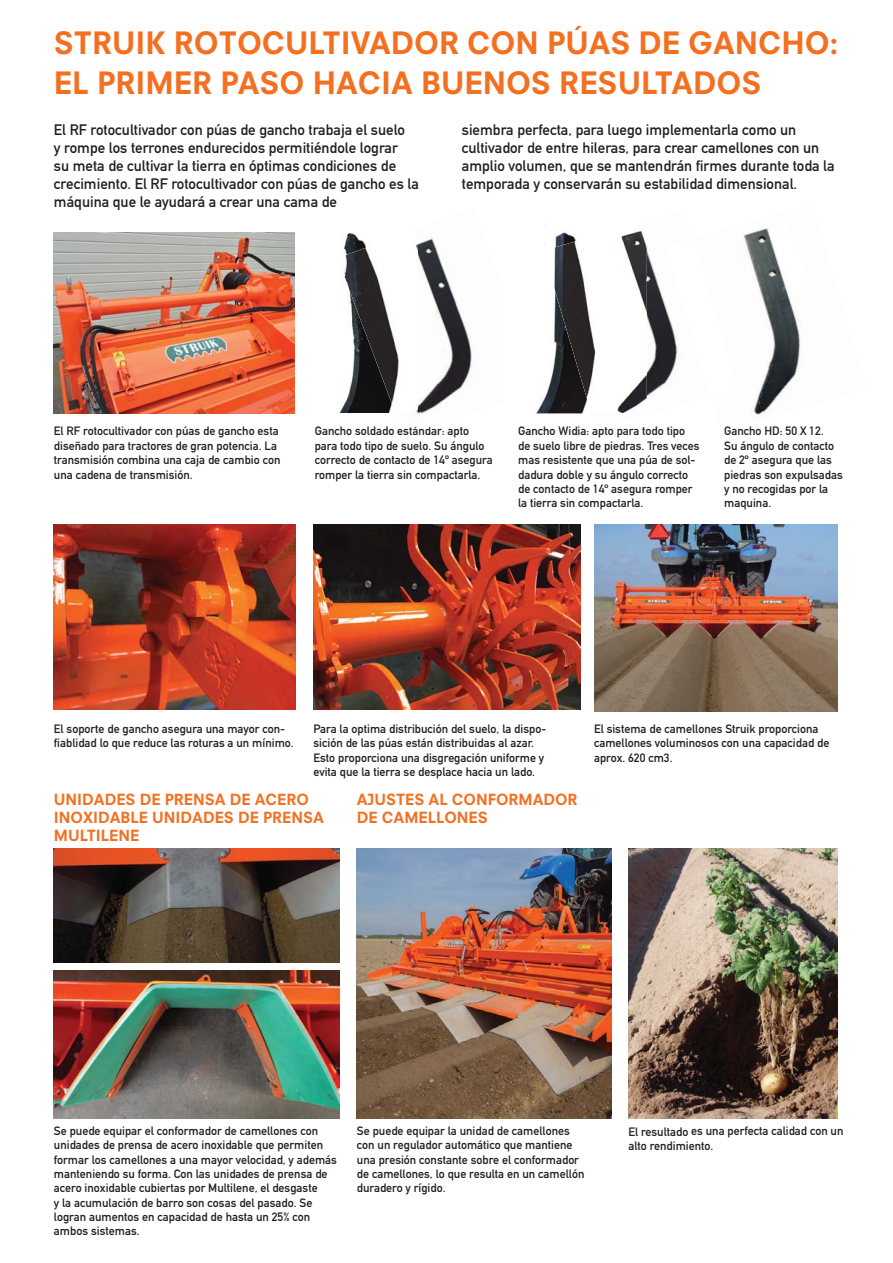
<style>
.page{position:relative;width:893px;height:1263px;background:#fff}
.page>*{position:absolute;margin:0;border:0;box-sizing:border-box;transform-origin:0 0}
.t1{font:800 30px/40.5px "Neuzeit SLT Std";color:#f37021}
.t2{font:15px/18px "DIN Mittelschrift Std";color:#231f20}
.t3{font:800 15px/18px "Neuzeit SLT Std";color:#f37021}
.t4{font:12px/14.4px "DIN Mittelschrift Std";color:#231f20}
</style>
<div class="page">
<img style="left:54px;top:232px;width:241px;height:181px">
<img style="left:357px;top:849px;width:255px;height:269px">
<img style="left:743px;top:228px;width:58px;height:187px">
<img style="left:54px;top:524px;width:241px;height:186px">
<img style="left:314px;top:524px;width:266px;height:186px">
<img style="left:594px;top:524px;width:243px;height:187px">
<img style="left:54px;top:849px;width:285px;height:114px">
<img style="left:54px;top:970px;width:285px;height:148px">
<img style="left:628px;top:849px;width:210px;height:269px">
<img style="left:415px;top:236px;width:57px;height:181px">
<img style="left:339px;top:233px;width:79px;height:180px">
<img style="left:622px;top:251px;width:44px;height:163px">
<img style="left:666px;top:308px;width:12px;height:75px">
<img style="left:543px;top:231px;width:104px;height:182px">
<div style="left:531px;top:248px;width:20px;height:35px;background:#fff"></div>
<svg style="left:768px;top:228px;width:33px;height:64px"></svg>
<h1 class="t1" style="left:54px;top:23px;width:786px">STRUIK ROTOCULTIVADOR CON PÚAS DE GANCHO:<br>EL PRIMER PASO HACIA BUENOS RESULTADOS</h1>
<p class="t2" style="left:54px;top:122px;width:366px">El RF rotocultivador con púas de gancho trabaja el suelo<br>y rompe los terrones endurecidos permitiéndole lograr<br>su meta de cultivar la tierra en óptimas condiciones de crecimiento. El RF rotocultivador con púas de gancho es la máquina que le ayudará a crear una cama de</p>
<p class="t2" style="left:462px;top:122px;width:374px">siembra perfecta, para luego implementarla como un cultivador de entre hileras, para crear camellones con un amplio volumen, que se mantendrán firmes durante toda la temporada y conservarán su estabilidad dimensional.</p>
<p class="t4" style="left:54px;top:425px;width:228px">El RF rotocultivador con púas de gancho esta diseñado para tractores de gran potencia. La transmisión combina una caja de cambio con una cadena de transmisión.</p>
<p class="t4" style="left:315px;top:425px;width:179px">Gancho soldado estándar: apto para todo tipo de suelo. Su ángulo correcto de contacto de 14º asegura romper la tierra sin compactarla.</p>
<p class="t4" style="left:518px;top:425px;width:183px">Gancho Widia: apto para todo tipo de suelo libre de piedras. Tres veces mas resistente que una púa de sol&shy;dadura doble y su ángulo correcto de contacto de 14º asegura romper la tierra sin compactarla.</p>
<p class="t4" style="left:724px;top:425px;width:120px">Gancho HD: 50 X 12.<br>Su ángulo de contacto de 2º asegura que las piedras son expulsadas y no recogidas por la maquina.</p>
<p class="t4" style="left:313px;top:722px;width:234px">Para la optima distribución del suelo, la dispo&shy;sición de las púas están distribuidas al azar.<br>Esto proporciona una disgregación uniforme y evita que la tierra se desplace hacia un lado.</p>
<p class="t4" style="left:594px;top:722px;width:237px">El sistema de camellones Struik proporciona camellones voluminosos con una capacidad de aprox. 620 cm3.</p>
<p class="t3" style="left:357px;top:791px;width:222px">AJUSTES AL CONFORMADOR<br>DE CAMELLONES</p>
<p class="t4" style="left:54px;top:722px;width:241px">El soporte de gancho asegura una mayor con&shy;fiablidad lo que reduce las roturas a un mínimo.</p>
<p class="t3" style="left:54px;top:791px;width:271px">UNIDADES DE PRENSA DE ACERO<br>INOXIDABLE UNIDADES DE PRENSA<br>MULTILENE</p>
<p class="t4" style="left:54px;top:1124px;width:285px">Se puede equipar el conformador de camellones con unidades de prensa de acero inoxidable que permiten formar los camellones a una mayor velocidad, y además manteniendo su forma. Con las unidades de prensa de acero inoxidable cubiertas por Multilene, el desgaste<br>y la acumulación de barro son cosas del pasado. Se logran aumentos en capacidad de hasta un 25% con ambos sistemas.</p>
<p class="t4" style="left:357px;top:1124px;width:229px">Se puede equipar la unidad de camellones con un regulador automático que mantiene una presión constante sobre el conformador de camellones, lo que resulta en un camellón duradero y rígido.</p>
<p class="t4" style="left:628px;top:1125px;width:217px">El resultado es una perfecta calidad con un alto rendimiento.</p>
</div>
